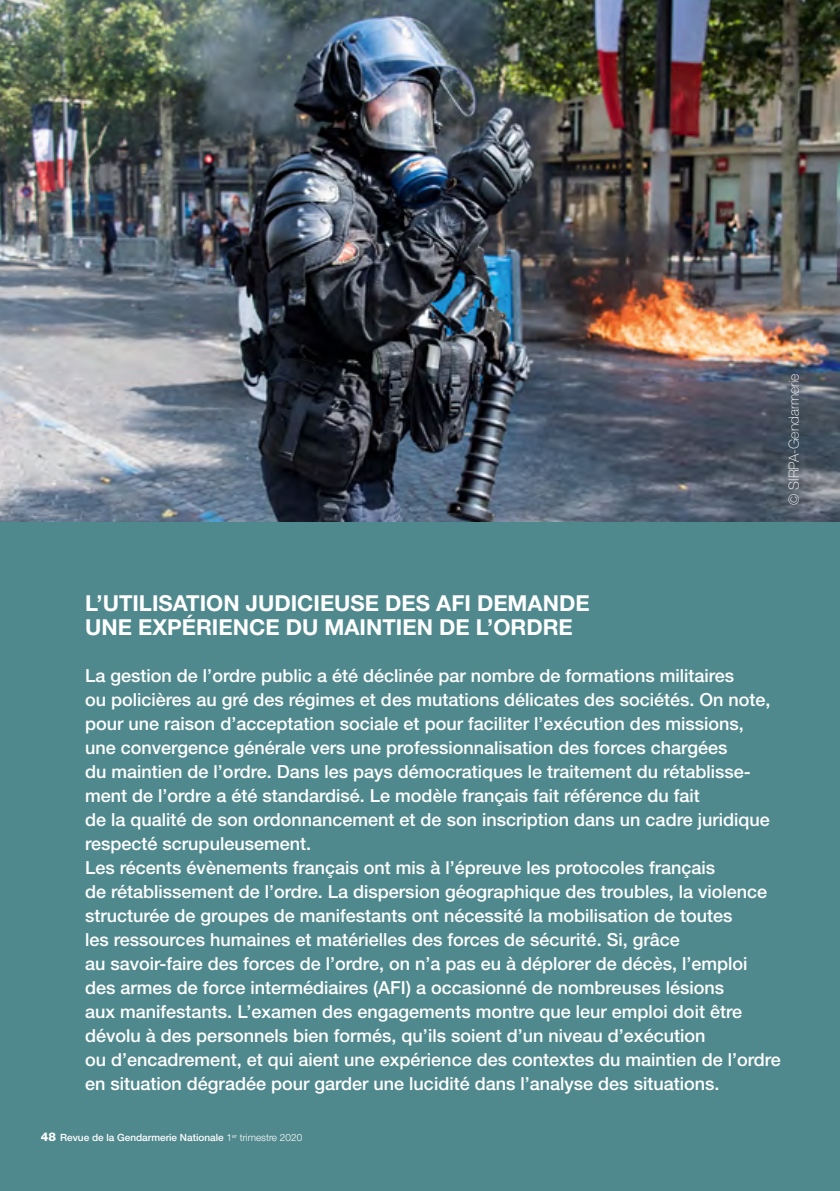
<style>
.page{position:relative;width:840px;height:1191px;background:#fff}
.page>*{position:absolute;margin:0;border:0;box-sizing:border-box;transform-origin:0 0}
.t1{font:700 22px/24px "Helvetica Neue LT Std";color:#fff}
.t2{font:500 18px/24px "Helvetica Neue LT Std";color:#fff}
.t3{font:100 14px "Helvetica Neue LT Std";color:#fff}
.t4{font:500 10px "Helvetica Neue LT Std";color:#fff}
.s1{font-weight:800;font-size:12px}
.s2{font-weight:300}
</style>
<div class="page">
<div style="left:0;top:0;width:839px;height:1191px;background:#50898d"></div>
<img style="left:0;top:0;width:839px;height:522px">
<p class="t3" style="left:785px;top:505px;width:133px;rotate:-90deg">© SIRPA-Gendarmerie</p>
<p class="t1" style="left:85px;top:591px;width:505px">L’UTILISATION JUDICIEUSE DES AFI DEMANDE<br>UNE EXPÉRIENCE DU MAINTIEN DE L’ORDRE</p>
<p class="t2" style="left:85px;top:663px;width:696px">La gestion de l’ordre public a été déclinée par nombre de formations militaires<br>ou policières au gré des régimes et des mutations délicates des sociétés. On note, pour une raison d’acceptation sociale et pour faciliter l’exécution des missions,<br>une convergence générale vers une professionnalisation des forces chargées<br>du maintien de l’ordre. Dans les pays démocratiques le traitement du rétablisse&shy;ment de l’ordre a été standardisé. Le modèle français fait référence du fait<br>de la qualité de son ordonnancement et de son inscription dans un cadre juridique respecté scrupuleusement.<br>Les récents évènements français ont mis à l’épreuve les protocoles français<br>de rétablissement de l’ordre. La dispersion géographique des troubles, la violence structurée de groupes de manifestants ont nécessité la mobilisation de toutes<br>les ressources humaines et matérielles des forces de sécurité. Si, grâce<br>au savoir-faire des forces de l’ordre, on n’a pas eu à déplorer de décès, l’emploi des armes de force intermédiaires (AFI) a occasionné de nombreuses lésions<br>aux manifestants. L’examen des engagements montre que leur emploi doit être dévolu à des personnels bien formés, qu’ils soient d’un niveau d’exécution<br>ou d’encadrement, et qui aient une expérience des contextes du maintien de l’ordre en situation dégradée pour garder une lucidité dans l’analyse des situations.</p>
<p class="t4" style="left:41px;top:1131px;width:263px"><span class="s1">48</span> Revue de la Gendarmerie Nationale <span class="s2">1</span><sup>er</sup> <span class="s2">trimestre 2020</span></p>
</div>
